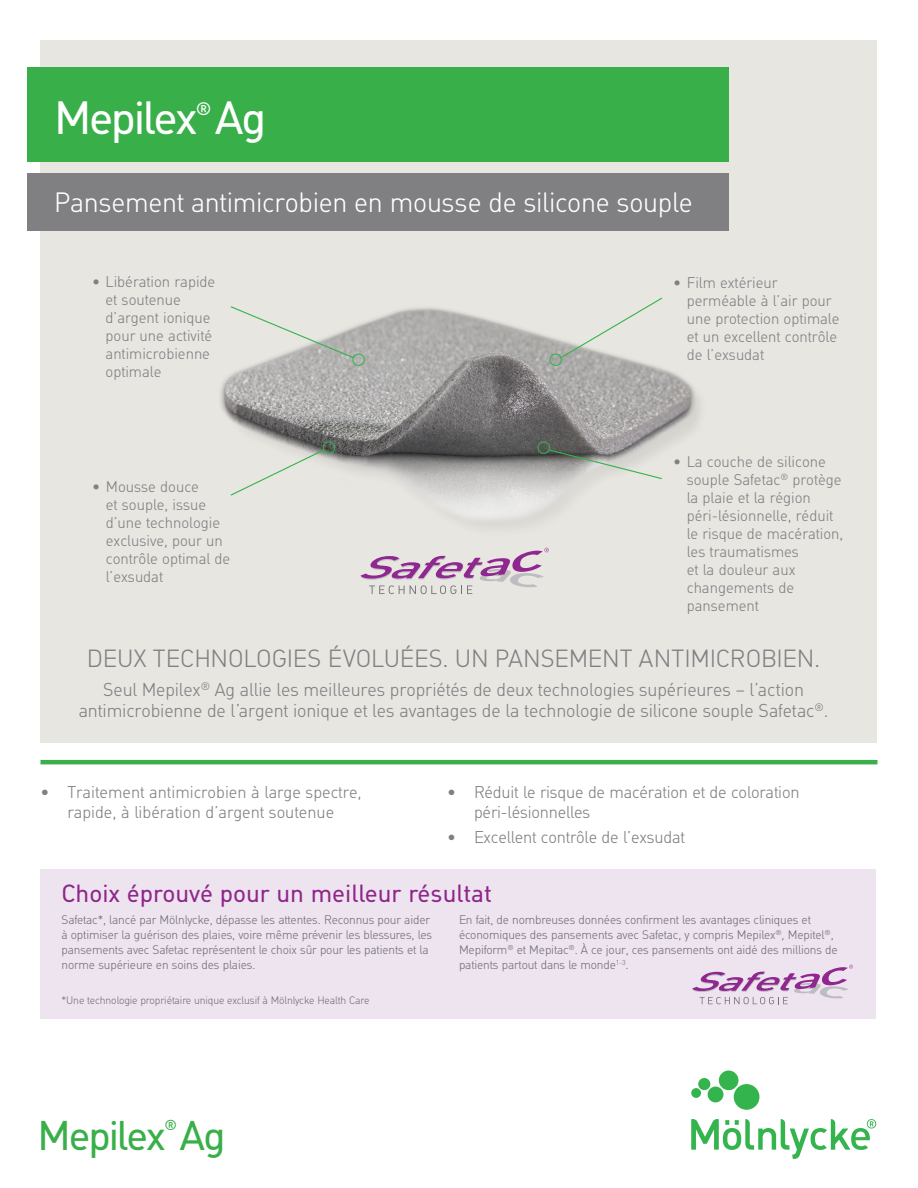
<style>
.page{position:relative;width:918px;height:1188px;background:#fff}
.page>*{position:absolute;margin:0;border:0;box-sizing:border-box;transform-origin:0 0}
.t1{font:45px "MHC Din";letter-spacing:-.055em;color:#fff}
.t2{font:40.05px "MHC Din";letter-spacing:-.05em;color:#39af49}
.t3{font:300 27px "MHC Din";letter-spacing:-.01em;color:#fff}
.t4{font:300 24px "MHC Din";letter-spacing:-.005em;color:#808083}
.t5{font:24px "MHC Din";color:#8e278b}
.t6{font:300 18px "MHC Din";letter-spacing:-.005em;color:#808083}
.t7{font:17.55px "MHC Din";color:#fff}
.t8{font:300 16.5px/19.5px "MHC Din";letter-spacing:-.01em;color:#808083;text-align:center}
.Bröd{font:300 15px/18px "MHC Din";color:#808083}
.t9{font:14.1px "MHC Din";color:#39af49}
.t10{font:300 12px/15px "MHC Din";letter-spacing:-.01em;color:#717074}
.t11{font:300 10.5px "MHC Din";letter-spacing:-.01em;color:#717074}
</style>
<div class="page">
<div style="left:40px;top:40px;width:838px;height:703px;background:#e8e6e1"></div>
<div style="left:27px;top:68px;width:702px;height:94px;background:#39af49"></div>
<div style="left:27px;top:174px;width:702px;height:57px;background:#808083"></div>
<hr style="left:40px;top:760px;width:838px;height:4px;background:#39af49">
<svg style="left:691px;top:1071px;width:185px;height:88px"></svg>
<img style="left:220px;top:307px;width:480px;height:241px">
<svg style="left:360px;top:548px;width:189px;height:46px"></svg>
<svg style="left:229px;top:306px;width:137px;height:62px"></svg>
<svg style="left:229px;top:441px;width:107px;height:56px"></svg>
<svg style="left:548px;top:297px;width:116px;height:71px"></svg>
<svg style="left:537px;top:441px;width:126px;height:39px"></svg>
<div style="left:40px;top:869px;width:836px;height:150px;background:#eee4ef"></div>
<svg style="left:692px;top:965px;width:161px;height:39px"></svg>
<p class="t1" style="left:54px;top:91px;width:214px">Mepilex Ag</p>
<p class="t7" style="left:196px;top:98px;width:17px">®</p>
<p class="t3" style="left:54px;top:188px;width:640px">Pansement antimicrobien en mousse de silicone souple</p>
<p class="Bröd" style="left:106px;top:273px;width:111px;text-indent:-14px">• Libération rapide et soutenue d’argent ionique pour une activité antimicrobienne optimale</p>
<p class="Bröd" style="left:106px;top:478px;width:126px;text-indent:-13px">• Mousse douce<br>et souple, issue d’une technologie exclusive, pour un contrôle optimal de l’exsudat</p>
<p class="Bröd" style="left:687px;top:274px;width:154px;text-indent:-14px">• Film extérieur perméable à l’air pour une protection optimale et un excellent contrôle de l’exsudat</p>
<p class="Bröd" style="left:687px;top:452px;width:158px;text-indent:-14px">• La couche de silicone souple Safetac<sup>®</sup> protège la plaie et la région péri-lésionnelle, réduit le risque de macération, les traumatismes<br>et la douleur aux changements de pansement</p>
<p class="t4" style="left:87px;top:645px;width:735px">DEUX TECHNOLOGIES ÉVOLUÉES. UN PANSEMENT ANTIMICROBIEN.</p>
<p class="t6" style="left:103px;top:679px;width:703px">Seul Mepilex<sup>®</sup> Ag allie les meilleures propriétés de deux technologies supérieures – l’action</p>
<p class="t6" style="left:79px;top:701px;width:751px">antimicrobienne de l’argent ionique et les avantages de la technologie de silicone souple Safetac<sup>®</sup>.</p>
<p class="t8" style="left:40px;top:783px;width:323px">• Traitement antimicrobien à large spectre, rapide, à libération d’argent soutenue</p>
<p class="t8" style="left:474px;top:783px;width:327px;text-align:left;text-indent:-27px">• Réduit le risque de macération et de coloration péri-lésionnelles</p>
<p class="t8" style="left:447px;top:828px;width:239px">• Excellent contrôle de l’exsudat</p>
<p class="t5" style="left:62px;top:880px;width:432px">Choix éprouvé pour un meilleur résultat</p>
<p class="t10" style="left:62px;top:912px;width:372px">Safetac*, lancé par Mölnlycke, dépasse les attentes. Reconnus pour aider à optimiser la guérison des plaies, voire même prévenir les blessures, les pansements avec Safetac représentent le choix sûr pour les patients et la norme supérieure en soins des plaies.</p>
<p class="t10" style="left:459px;top:912px;width:380px">En fait, de nombreuses données confirment les avantages cliniques et économiques des pansements avec Safetac, y compris Mepilex<sup>®</sup>, Mepitel<sup>®</sup>, Mepiform<sup>®</sup> et Mepitac<sup>®</sup>. À ce jour, ces pansements ont aidé des millions de patients partout dans le monde<sup>1-3</sup>.</p>
<p class="t11" style="left:62px;top:995px;width:310px">*Une technologie propriétaire unique exclusif à Mölnlycke Health Care</p>
<p class="t9" style="left:164px;top:1117px;width:14px">®</p>
<p class="t2" style="left:38px;top:1112px;width:190px">Mepilex Ag</p>
</div>
